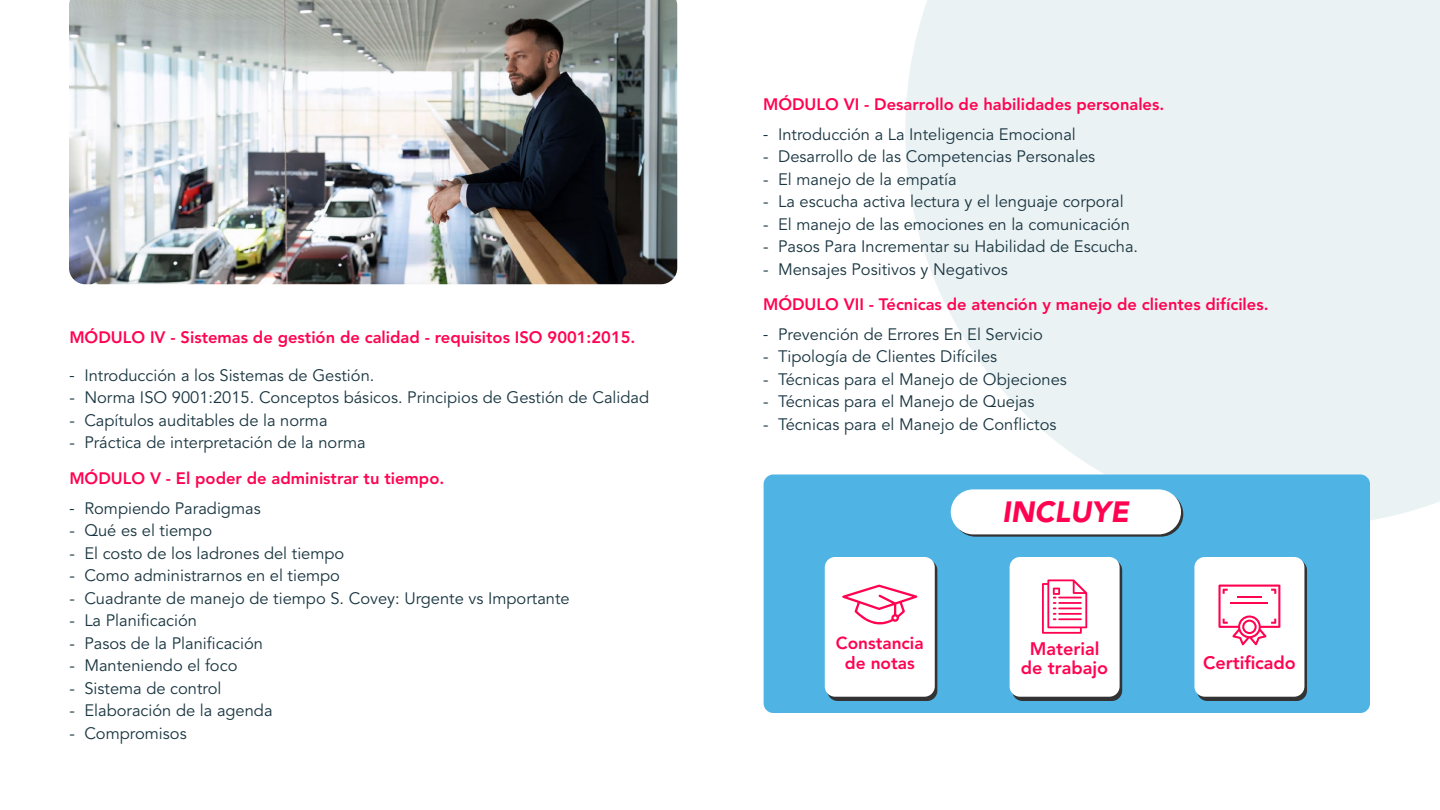
<style>
.page{position:relative;width:1440px;height:810px;background:#fff}
.page>*{position:absolute;margin:0;border:0;box-sizing:border-box;transform-origin:0 0}
.t1{font:italic 900 29.1px "Avenir LT Pro";color:#ff0351}
.t2{font:800 18px/19.5px "Avenir LT Pro";color:#ff0351;text-align:center}
.t3{font:800 17.25px/19.5px "Avenir LT Pro";color:#ff0351;text-align:center}
.t4{font:16.5px "Avenir LT Pro";color:#193540}
.t5{font:800 16.5px "Avenir LT Pro";color:#ff0351}
.s1{font-family:"Myriad Pro"}
</style>
<div class="page">
<svg style="left:905px;top:0;width:535px;height:521px;background:#ecf3f4"></svg>
<div style="left:764px;top:475px;width:606px;height:238px;background:#4fb3e4;border-radius:10px"></div>
<svg style="left:953px;top:492px;width:230px;height:45px"></svg>
<div style="left:951px;top:489px;width:230px;height:45px;background:#fff;border-radius:22px"></div>
<div style="left:827px;top:560px;width:110px;height:141px;background:#333;border-radius:10px"></div>
<div style="left:825px;top:557px;width:110px;height:140px;background:#fff;border-radius:10px"></div>
<div style="left:1012px;top:560px;width:110px;height:141px;background:#333;border-radius:10px"></div>
<div style="left:1010px;top:557px;width:110px;height:140px;background:#fff;border-radius:10px"></div>
<svg style="left:1042px;top:579px;width:45px;height:55px"></svg>
<svg style="left:842px;top:585px;width:75px;height:40px"></svg>
<div style="left:1197px;top:560px;width:110px;height:141px;background:linear-gradient(to right,#323232,#363636);border-radius:10px"></div>
<div style="left:1194px;top:557px;width:110px;height:140px;background:#fff;border-radius:10px"></div>
<svg style="left:1218px;top:585px;width:62px;height:61px"></svg>
<img style="left:69px;top:0;width:608px;height:284px">
<p class="t5" style="left:69px;top:327px;width:568px">MÓDULO IV - Sistemas de gestión de calidad - requisitos ISO 9001:2015.</p>
<p class="t4" style="left:69px;top:365px;width:307px"><span class="s1">-</span> Introducción a los Sistemas de Gestión.</p>
<p class="t4" style="left:69px;top:388px;width:581px">- Norma ISO 9001:2015. Conceptos básicos. Principios de Gestión de Calidad</p>
<p class="t4" style="left:69px;top:410px;width:260px">- Capítulos auditables de la norma</p>
<p class="t4" style="left:69px;top:433px;width:298px">- Práctica de interpretación de la norma</p>
<p class="t5" style="left:69px;top:468px;width:376px">MÓDULO V - El poder de administrar tu tiempo.</p>
<p class="t4" style="left:69px;top:498px;width:193px"><span class="s1">-</span> Rompiendo Paradigmas</p>
<p class="t4" style="left:69px;top:521px;width:144px">- Qué es el tiempo</p>
<p class="t4" style="left:69px;top:543px;width:277px">- El costo de los ladrones del tiempo</p>
<p class="t4" style="left:69px;top:566px;width:272px">- Como administrarnos en el tiempo</p>
<p class="t4" style="left:69px;top:588px;width:502px">- Cuadrante de manejo de tiempo S. Covey: Urgente vs Importante</p>
<p class="t4" style="left:69px;top:611px;width:129px">- La Planificación</p>
<p class="t4" style="left:69px;top:633px;width:195px">- Pasos de la Planificación</p>
<p class="t4" style="left:69px;top:656px;width:170px">- Manteniendo el foco</p>
<p class="t4" style="left:69px;top:678px;width:154px">- Sistema de control</p>
<p class="t4" style="left:69px;top:701px;width:205px">- Elaboración de la agenda</p>
<p class="t4" style="left:69px;top:723px;width:119px">- Compromisos</p>
<p class="t5" style="left:763px;top:94px;width:403px">MÓDULO VI - Desarrollo de habilidades personales.</p>
<p class="t4" style="left:763px;top:124px;width:314px"><span class="s1">-</span> Introducción a La Inteligencia Emocional</p>
<p class="t4" style="left:763px;top:147px;width:334px">- Desarrollo de las Competencias Personales</p>
<p class="t4" style="left:763px;top:169px;width:195px">- El manejo de la empatía</p>
<p class="t4" style="left:763px;top:192px;width:362px">- La escucha activa lectura y el lenguaje corporal</p>
<p class="t4" style="left:763px;top:214px;width:368px">- El manejo de las emociones en la comunicación</p>
<p class="t4" style="left:763px;top:237px;width:377px">- Pasos Para Incrementar su Habilidad de Escucha.</p>
<p class="t4" style="left:763px;top:259px;width:246px">- Mensajes Positivos y Negativos</p>
<p class="t5" style="left:763px;top:294px;width:507px">MÓDULO VII - Técnicas de atención y manejo de clientes difíciles.</p>
<p class="t4" style="left:763px;top:324px;width:281px"><span class="s1">-</span> Prevención de Errores En El Servicio</p>
<p class="t4" style="left:763px;top:347px;width:236px">- Tipología de Clientes Difíciles</p>
<p class="t4" style="left:763px;top:369px;width:305px">- Técnicas para el Manejo de Objeciones</p>
<p class="t4" style="left:763px;top:392px;width:273px">- Técnicas para el Manejo de Quejas</p>
<p class="t4" style="left:763px;top:414px;width:295px">- Técnicas para el Manejo de Conflictos</p>
<p class="t3" style="left:836px;top:634px;width:89px">Constancia de notas</p>
<h1 class="t1" style="left:1002px;top:495px;width:128px">INCLUYE</h1>
<p class="t2" style="left:1021px;top:639px;width:89px">Material de trabajo</p>
<p class="t2" style="left:1203px;top:653px;width:94px">Certificado</p>
</div>
